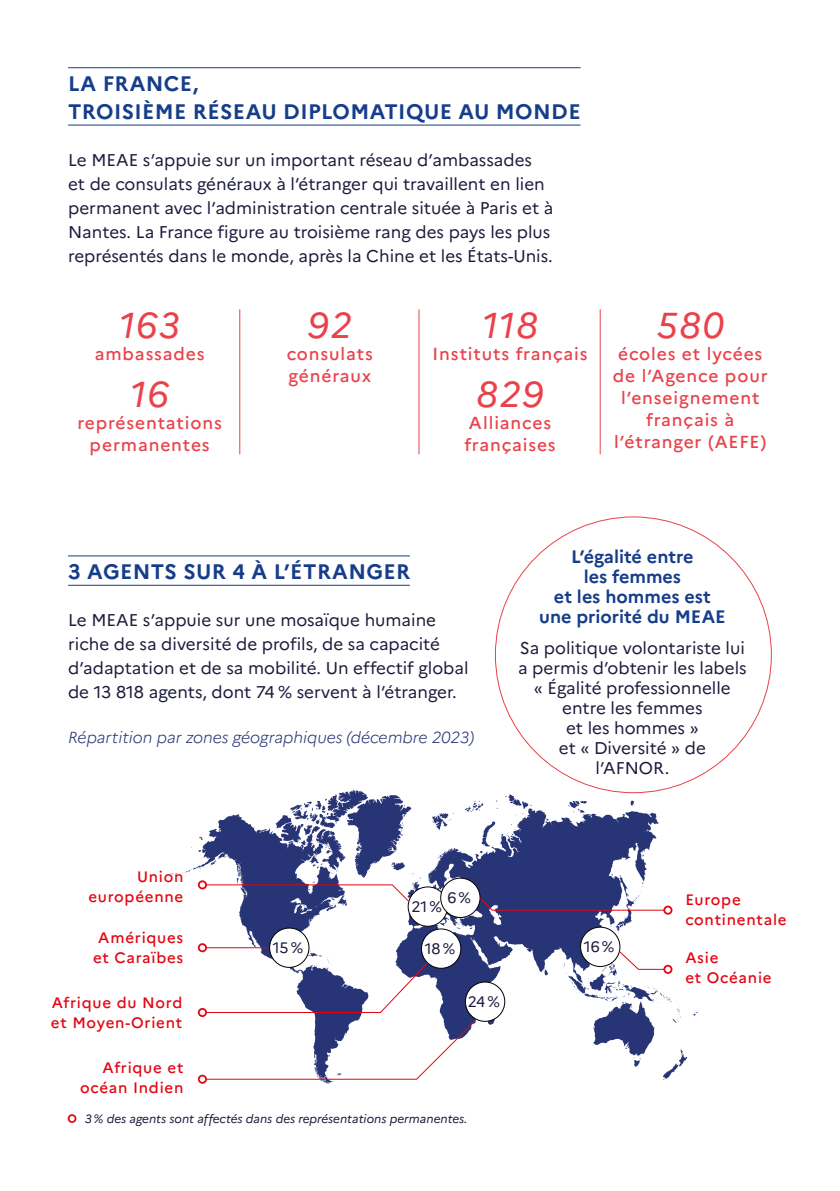
<style>
.page{position:relative;width:840px;height:1191px;background:#fff}
.page>*{position:absolute;margin:0;border:0;box-sizing:border-box;transform-origin:0 0}
.t1{font:italic 36px "Marianne";letter-spacing:.03em;color:#e9424b}
.t2{font:700 21px/28px "Marianne";letter-spacing:.02em;color:#153d8a}
.t3{font:700 18px/20px "Marianne";color:#153d8a;text-align:center}
.t4{font:500 17.4px/22px "Marianne";letter-spacing:.05em;color:#e9424b;text-align:center}
.t5{font:17px/24px "Marianne";color:#1b1c3c}
.t6{font:italic 300 16px "Marianne";color:#273475}
.t7{font:500 15.2px/20.2px "Marianne";letter-spacing:.05em;color:#e30613}
.t8{font:15.2px "Marianne";letter-spacing:-.01em;color:#1b1c3c}
.t9{font:italic 12px "Marianne";color:#1b1c3c}
</style>
<div class="page">
<hr style="left:68px;top:67px;width:512px;height:1px;background:#153d8a">
<hr style="left:68px;top:125px;width:512px;height:1px;background:#153d8a">
<hr style="left:68px;top:555px;width:341px;height:1px;background:#153d8a">
<hr style="left:68px;top:585px;width:341px;height:1px;background:#153d8a">
<hr style="left:239px;top:309px;width:1px;height:145px;background:#e9424b">
<hr style="left:418px;top:309px;width:1px;height:145px;background:#e9424b">
<hr style="left:599px;top:309px;width:1px;height:145px;background:#e9424b">
<svg style="left:170px;top:790px;width:527px;height:294px"></svg>
<div style="left:580px;top:927px;width:39px;height:39px;background:#fff;border-radius:50%"></div>
<div style="left:579px;top:926px;width:41px;height:41px;border:1px solid #000;border-radius:50%"></div>
<div style="left:408px;top:887px;width:39px;height:39px;background:#fff;border-radius:50%"></div>
<div style="left:407px;top:886px;width:40px;height:40px;border:1px solid #000;border-radius:50%"></div>
<div style="left:440px;top:878px;width:40px;height:39px;background:#fff;border-radius:50%"></div>
<div style="left:440px;top:877px;width:40px;height:41px;border:1px solid #000;border-radius:50%"></div>
<div style="left:269px;top:928px;width:40px;height:39px;background:#fff;border-radius:50%"></div>
<div style="left:269px;top:927px;width:40px;height:40px;border:1px solid #000;border-radius:50%"></div>
<div style="left:421px;top:929px;width:39px;height:39px;background:#fff;border-radius:50%"></div>
<div style="left:421px;top:928px;width:40px;height:40px;border:1px solid #000;border-radius:50%"></div>
<div style="left:465px;top:982px;width:39px;height:39px;background:#fff;border-radius:50%"></div>
<div style="left:464px;top:981px;width:41px;height:40px;border:1px solid #000;border-radius:50%"></div>
<svg style="left:205px;top:884px;width:204px;height:18px"></svg>
<div style="left:198px;top:880px;width:9px;height:9px;border:2px solid #e30613;border-radius:50%"></div>
<hr style="left:206px;top:947px;width:63px;height:1px;background:#e30613">
<div style="left:198px;top:943px;width:9px;height:9px;border:2px solid #e30613;border-radius:50%"></div>
<svg style="left:205px;top:961px;width:223px;height:52px"></svg>
<div style="left:198px;top:1008px;width:9px;height:9px;border:2px solid #e30613;border-radius:50%"></div>
<svg style="left:205px;top:1019px;width:271px;height:61px"></svg>
<div style="left:198px;top:1074px;width:9px;height:9px;border:2px solid #e30613;border-radius:50%"></div>
<svg style="left:479px;top:897px;width:185px;height:14px"></svg>
<div style="left:663px;top:905px;width:9px;height:9px;border:2px solid #e30613;border-radius:50%"></div>
<svg style="left:617px;top:950px;width:47px;height:20px"></svg>
<div style="left:663px;top:964px;width:9px;height:10px;border:2px solid #e30613;border-radius:50%"></div>
<div style="left:68px;top:1114px;width:8px;height:9px;border:2px solid #e30613;border-radius:50%"></div>
<p class="t2" style="left:68px;top:68px;width:513px">LA FRANCE,<br>TROISIÈME RÉSEAU DIPLOMATIQUE AU MONDE</p>
<p class="t5" style="left:68px;top:146px;width:486px">Le MEAE s’appuie sur un important réseau d’ambassades<br>et de consulats généraux à l’étranger qui travaillent en lien permanent avec l’administration centrale située à Paris et à Nantes. La France figure au troisième rang des pays les plus représentés dans le monde, après la Chine et les États-Unis.</p>
<h1 class="t1" style="left:119px;top:297px;width:63px">163</h1>
<p class="t4" style="left:95px;top:341px;width:111px">ambassades</p>
<h1 class="t1" style="left:130px;top:366px;width:40px">16</h1>
<p class="t4" style="left:77px;top:410px;width:146px">représentations permanentes</p>
<h1 class="t1" style="left:307px;top:297px;width:46px">92</h1>
<p class="t4" style="left:286px;top:341px;width:88px;text-align:left">consulats généraux</p>
<h1 class="t1" style="left:482px;top:297px;width:57px">118</h1>
<p class="t4" style="left:432px;top:341px;width:156px">Instituts français</p>
<h1 class="t1" style="left:476px;top:366px;width:69px">829</h1>
<p class="t4" style="left:464px;top:410px;width:93px;text-align:left">Alliances françaises</p>
<h1 class="t1" style="left:656px;top:297px;width:69px">580</h1>
<p class="t4" style="left:612px;top:341px;width:156px">écoles et lycées de l’Agence pour l’enseignement français à l’étranger (AEFE)</p>
<p class="t2" style="left:68px;top:556px;width:343px">3 AGENTS SUR 4 À L’ÉTRANGER</p>
<p class="t5" style="left:68px;top:606px;width:402px">Le MEAE s’appuie sur une mosaïque humaine riche de sa diversité de profils, de sa capacité d’adaptation et de sa mobilité. Un effectif global de 13 818 agents, dont 74 % servent à l’étranger.</p>
<p class="t6" style="left:68px;top:724px;width:407px">Répartition par zones géographiques (décembre 2023)</p>
<p class="t3" style="left:539px;top:545px;width:188px">L’égalité entre<br>les femmes<br>et les hommes est une priorité du MEAE</p>
<p class="t5" style="left:517px;top:636px;width:230px;line-height:20px;text-align:center">Sa politique volontariste lui a permis d’obtenir les labels « Égalité professionnelle entre les femmes<br>et les hommes »<br>et « Diversité » de<br>l’AFNOR.</p>
<p class="t7" style="left:88px;top:864px;width:96px;text-align:right">Union européenne</p>
<p class="t7" style="left:93px;top:926px;width:92px;text-align:center">Amériques et Caraïbes</p>
<p class="t7" style="left:51px;top:991px;width:133px">Afrique du Nord et Moyen-Orient</p>
<p class="t7" style="left:80px;top:1056px;width:105px;text-align:right">Afrique et océan Indien</p>
<p class="t8" style="left:447px;top:886px;width:25px">6 %</p>
<p class="t8" style="left:411px;top:895px;width:32px">21 %</p>
<p class="t8" style="left:273px;top:936px;width:32px">15 %</p>
<p class="t8" style="left:424px;top:937px;width:32px">18 %</p>
<p class="t8" style="left:467px;top:990px;width:33px">24 %</p>
<p class="t9" style="left:85px;top:1109px;width:384px">3 % des agents sont affectés dans des représentations permanentes.</p>
<p class="t8" style="left:583px;top:935px;width:32px">16 %</p>
<p class="t7" style="left:685px;top:888px;width:103px">Europe continentale</p>
<p class="t7" style="left:685px;top:946px;width:88px">Asie<br>et Océanie</p>
</div>
